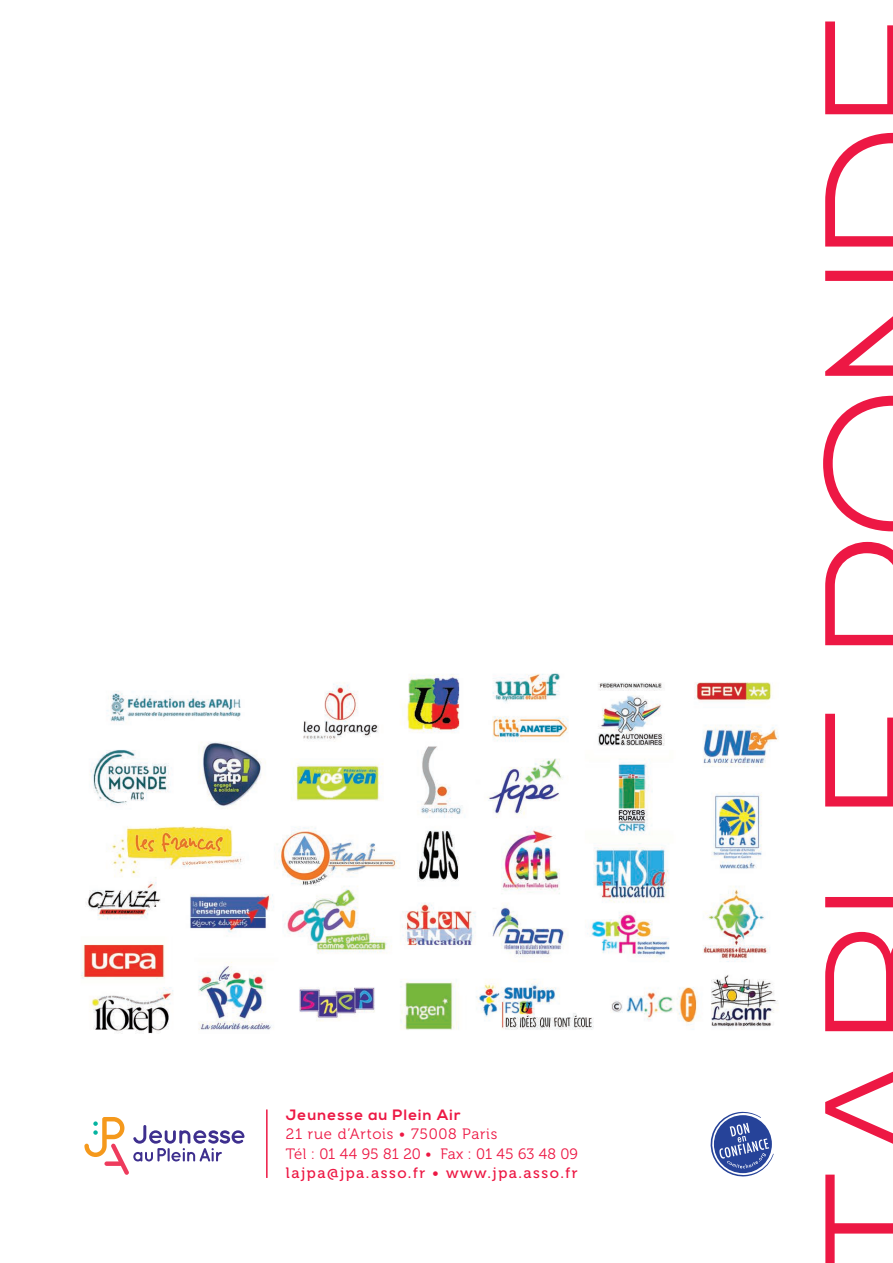
<style>
.page{position:relative;width:893px;height:1263px;background:#fff}
.page>*{position:absolute;margin:0;border:0;box-sizing:border-box;transform-origin:0 0}
.t1{font:300 192px "Nexa";letter-spacing:-.025em;color:#ed1844}
.t2{font:15px/19.5px "Museo 300";letter-spacing:.04em;color:#ed1844}
.t3{font:15px "Museo 500";letter-spacing:.1em;color:#ed1844}
.t4{font:700 15px "Nexa";letter-spacing:.075em;color:#ed1844}
</style>
<div class="page">
<img style="left:81px;top:673px;width:698px;height:361px">
<hr style="left:266px;top:1109px;width:2px;height:69px;background:#ed1844">
<svg style="left:710px;top:1111px;width:64px;height:66px"></svg>
<svg style="left:84px;top:1117px;width:160px;height:58px"></svg>
<p class="t4" style="left:286px;top:1106px;width:176px">Jeunesse au Plein Air</p>
<p class="t2" style="left:286px;top:1125px;width:294px">21 rue d’Artois • 75008 Paris<br>Tél : 01 44 95 81 20 • Fax : 01 45 63 48 09</p>
<p class="t3" style="left:286px;top:1165px;width:293px">lajpa@jpa.asso.fr • www.jpa.asso.fr</p>
<h1 class="t1" style="left:783px;top:1284px;width:1277px;rotate:-90deg">TABLE RONDE</h1>
</div>
